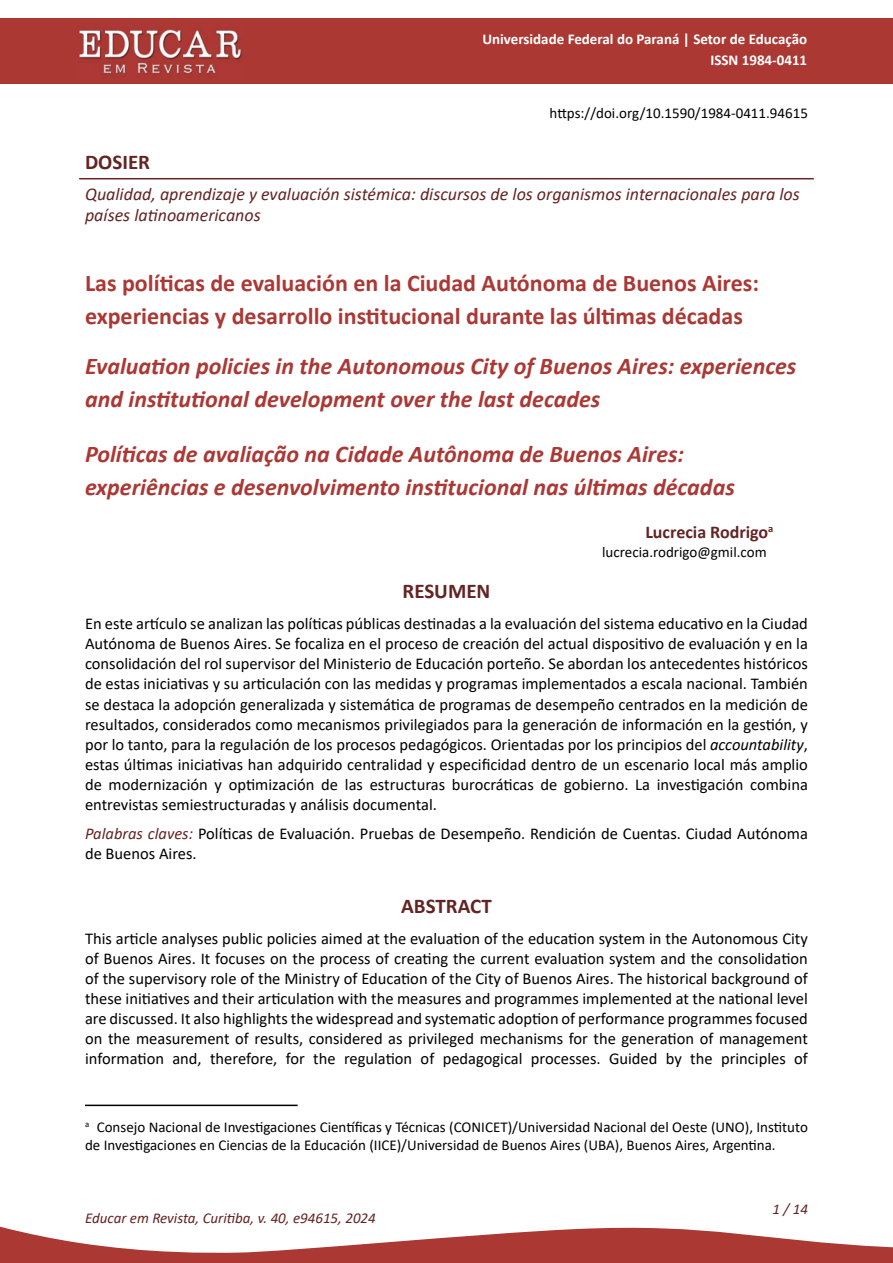
<style>
.page{position:relative;width:893px;height:1263px;background:#fff}
.page>*{position:absolute;margin:0;border:0;box-sizing:border-box;transform-origin:0 0}
._5-TÍTULO_ARTIGO_idiomas_secundários{font:italic 700 24px/33px "Calibri";color:#ab3834}
._4-TÍTULO_ARTIGO_idioma_principal{font:700 24px/33px "Calibri";color:#ab3834}
._11-TÍTULO_ABSTRACT{font:700 21px "Calibri";color:#632423}
._10-TÍTULO_RESUMO{font:700 21px "Calibri";color:#632423}
._2-GÊNERO__Artigo_Dossiê{font:700 21px "Calibri";color:#632423}
._3-TÍTULO_DOSSIÊ{font:italic 18px/21.6px "Calibri";color:#632423}
._6-AUTOR_nome{font:700 18px "Calibri";color:#632423}
._12-TEXTO_RESUMO_ABSTRACT{font:16.5px/20.1px "Calibri";color:#000;text-align:justify}
._13-PALAVRAS-CHAVE_KEYWORDS{font:16.5px/20.1px "Calibri";color:#000}
._8-NOTA_AUTOR_1{font:15px/18px "Calibri";color:#000}
.t1{font:700 15px "Calibri";color:#fff}
.t2{font:italic 15px "Calibri";color:#632423}
._1-DOI_primeira_pág{font:15px "Calibri";color:#000}
._7-AUTOR_e-mail{font:15px "Calibri";color:#000}
.s1{font-style:italic}
.s2{font-style:italic;color:#632423}
</style>
<div class="page">
<div style="left:0;top:18px;width:893px;height:66px;background:#ab3833"></div>
<svg style="left:0;top:1226px;width:893px;height:37px"></svg>
<hr style="left:79px;top:178px;width:735px;height:1px;background:#632423">
<img style="left:78px;top:29px;width:165px;height:45px">
<hr style="left:85px;top:1104px;width:213px;height:2px;background:#000">
<p class="t1" style="left:482px;top:28px;width:326px">Universidade Federal do Paraná | Setor de Educação</p>
<p class="t1" style="left:710px;top:49px;width:98px">ISSN 1984-0411</p>
<p class="_1-DOI_primeira_pág" style="left:550px;top:102px;width:260px">https://doi.org/10.1590/1984-0411.94615</p>
<p class="_2-GÊNERO__Artigo_Dossiê" style="left:85px;top:147px;width:67px">DOSIER</p>
<p class="_3-TÍTULO_DOSSIÊ" style="left:85px;top:182px;width:716px">Qualidad, aprendizaje y evaluación sistémica: discursos de los organismos internacionales para los países latinoamericanos</p>
<p class="_4-TÍTULO_ARTIGO_idioma_principal" style="left:85px;top:267px;width:675px">Las políticas de evaluación en la Ciudad Autónoma de Buenos Aires: experiencias y desarrollo institucional durante las últimas décadas</p>
<p class="_5-TÍTULO_ARTIGO_idiomas_secundários" style="left:85px;top:349px;width:713px">Evaluation policies in the Autonomous City of Buenos Aires: experiences and institutional development over the last decades</p>
<p class="_5-TÍTULO_ARTIGO_idiomas_secundários" style="left:85px;top:436px;width:651px">Políticas de avaliação na Cidade Autônoma de Buenos Aires: experiências e desenvolvimento institucional nas últimas décadas</p>
<p class="_6-AUTOR_nome" style="left:645px;top:519px;width:130px">Lucrecia Rodrigo<sup>a</sup></p>
<p class="_7-AUTOR_e-mail" style="left:602px;top:542px;width:166px">lucrecia.rodrigo@gmil.com</p>
<p class="_10-TÍTULO_RESUMO" style="left:402px;top:577px;width:89px">RESUMEN</p>
<p class="_12-TEXTO_RESUMO_ABSTRACT" style="left:85px;top:613px;width:724px">En este artículo se analizan las políticas públicas destinadas a la evaluación del sistema educativo en la Ciudad Autónoma de Buenos Aires. Se focaliza en el proceso de creación del actual dispositivo de evaluación y en la consolidación del rol supervisor del Ministerio de Educación porteño. Se abordan los antecedentes históricos de estas iniciativas y su articulación con las medidas y programas implementados a escala nacional. También se destaca la adopción generalizada y sistemática de programas de desempeño centrados en la medición de resultados, considerados como mecanismos privilegiados para la generación de información en la gestión, y por lo tanto, para la regulación de los procesos pedagógicos. Orientadas por los principios del <span class="s1">accountability</span>, estas últimas iniciativas han adquirido centralidad y especificidad dentro de un escenario local más amplio de modernización y optimización de las estructuras burocráticas de gobierno. La investigación combina entrevistas semiestructuradas y análisis documental.</p>
<p class="_13-PALAVRAS-CHAVE_KEYWORDS" style="left:85px;top:823px;width:724px"><span class="s2">Palabras claves:</span> Políticas de Evaluación. Pruebas de Desempeño. Rendición de Cuentas. Ciudad Autónoma de Buenos Aires.</p>
<p class="_11-TÍTULO_ABSTRACT" style="left:401px;top:891px;width:92px">ABSTRACT</p>
<p class="_12-TEXTO_RESUMO_ABSTRACT" style="left:85px;top:928px;width:724px">This article analyses public policies aimed at the evaluation of the education system in the Autonomous City of Buenos Aires. It focuses on the process of creating the current evaluation system and the consolidation of the supervisory role of the Ministry of Education of the City of Buenos Aires. The historical background of these initiatives and their articulation with the measures and programmes implemented at the national level are discussed. It also highlights the widespread and systematic adoption of performance programmes focused on the measurement of results, considered as privileged mechanisms for the generation of management information and, therefore, for the regulation of pedagogical processes. Guided by the principles of</p>
<p class="_8-NOTA_AUTOR_1" style="left:85px;top:1117px;width:724px"><sup>a</sup> Consejo Nacional de Investigaciones Científicas y Técnicas (CONICET)/Universidad Nacional del Oeste (UNO), Instituto de Investigaciones en Ciencias de la Educación (IICE)/Universidad de Buenos Aires (UBA), Buenos Aires, Argentina.</p>
<p class="t2" style="left:85px;top:1208px;width:292px">Educar em Revista, Curitiba, v. 40, e94615, 2024</p>
<p class="t2" style="left:772px;top:1198px;width:37px">1 / 14</p>
</div>
